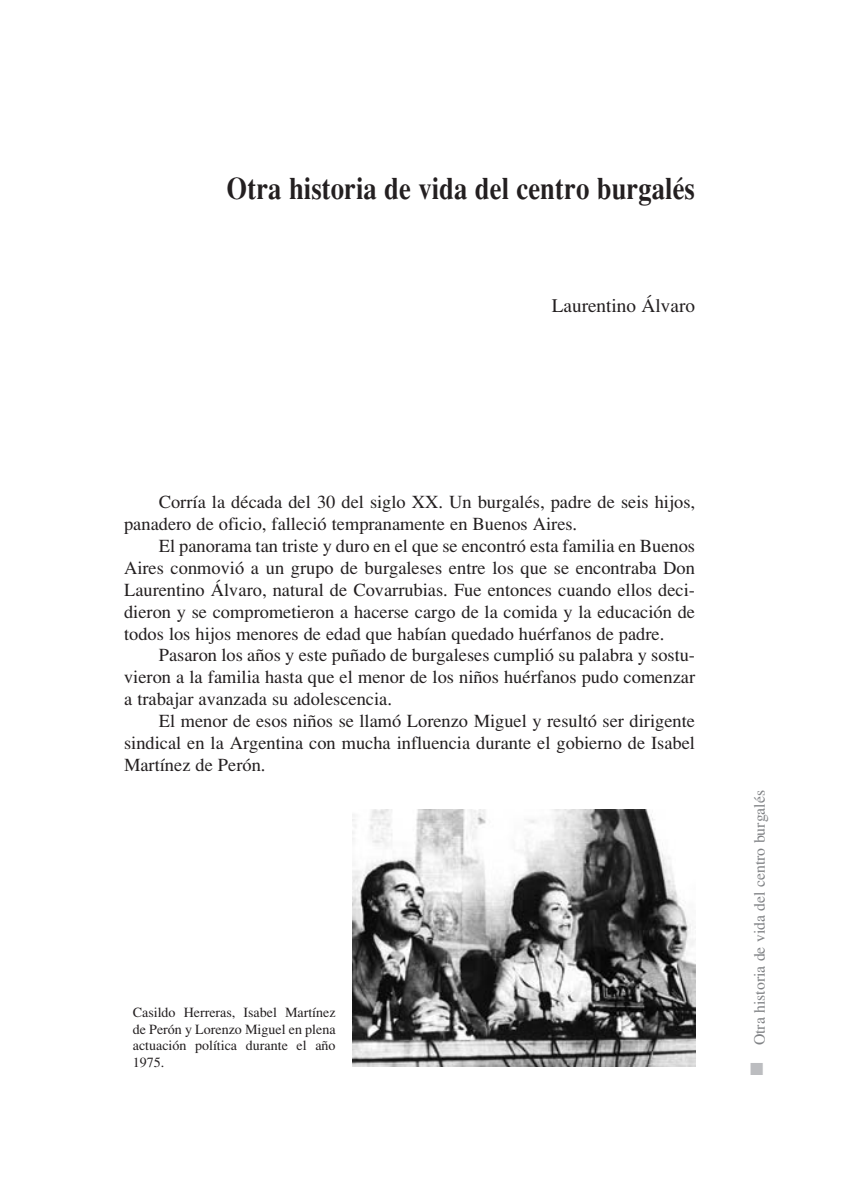
<style>
.page{position:relative;width:844px;height:1191px;background:#fff}
.page>*{position:absolute;margin:0;border:0;box-sizing:border-box;transform-origin:0 0}
.t1{font:700 31.5px "Times";color:#231f20;scale:.85 1}
.t2{font:19.25px "Times";color:#231f20}
.t3{font:18.38px/21.9px "Times";color:#231f20;text-align:justify}
.t4{font:17.5px "Zapf Dingbats ITC";color:#bcbdc0}
.t5{font:15.75px "Times";color:#808285}
.t6{font:14px/16.6px "Times";color:#231f20;text-align:justify}
</style>
<div class="page">
<img style="left:353px;top:810px;width:341px;height:257px">
<h1 class="t1" style="left:226px;top:168px;width:554px">otra historia de vida del centro burgalés</h1>
<p class="t2" style="left:551px;top:294px;width:145px">Laurentino Álvaro</p>
<p class="t3" style="left:124px;top:491px;width:572px;text-indent:35px">Corría la década del 30 del siglo XX. Un burgalés, padre de seis hijos, panadero de oficio, falleció tempranamente en Buenos Aires.</p>
<p class="t3" style="left:124px;top:535px;width:572px;text-indent:35px">El panorama tan triste y duro en el que se encontró esta familia en Buenos Aires conmovió a un grupo de burgaleses entre los que se encontraba Don Laurentino Álvaro, natural de Covarrubias. Fue entonces cuando ellos deci&shy;dieron y se comprometieron a hacerse cargo de la comida y la educación de todos los hijos menores de edad que habían quedado huérfanos de padre.</p>
<p class="t3" style="left:124px;top:644px;width:572px;text-indent:35px">Pasaron los años y este puñado de burgaleses cumplió su palabra y sostu&shy;vieron a la familia hasta que el menor de los niños huérfanos pudo comenzar a trabajar avanzada su adolescencia.</p>
<p class="t3" style="left:124px;top:710px;width:572px;text-indent:35px">El menor de esos niños se llamó Lorenzo Miguel y resultó ser dirigente sindical en la Argentina con mucha influencia durante el gobierno de Isabel Martínez de Perón.</p>
<p class="t6" style="left:133px;top:1004px;width:204px">Casildo Herreras, Isabel Martínez de Perón y Lorenzo Miguel en plena actuación política durante el año 1975.</p>
<p class="t5" style="left:750px;top:1045px;width:257px;rotate:-90deg">Otra historia de vida del centro burgalés</p>
<p class="t4" style="left:750px;top:1060px;width:15px">■</p>
</div>
